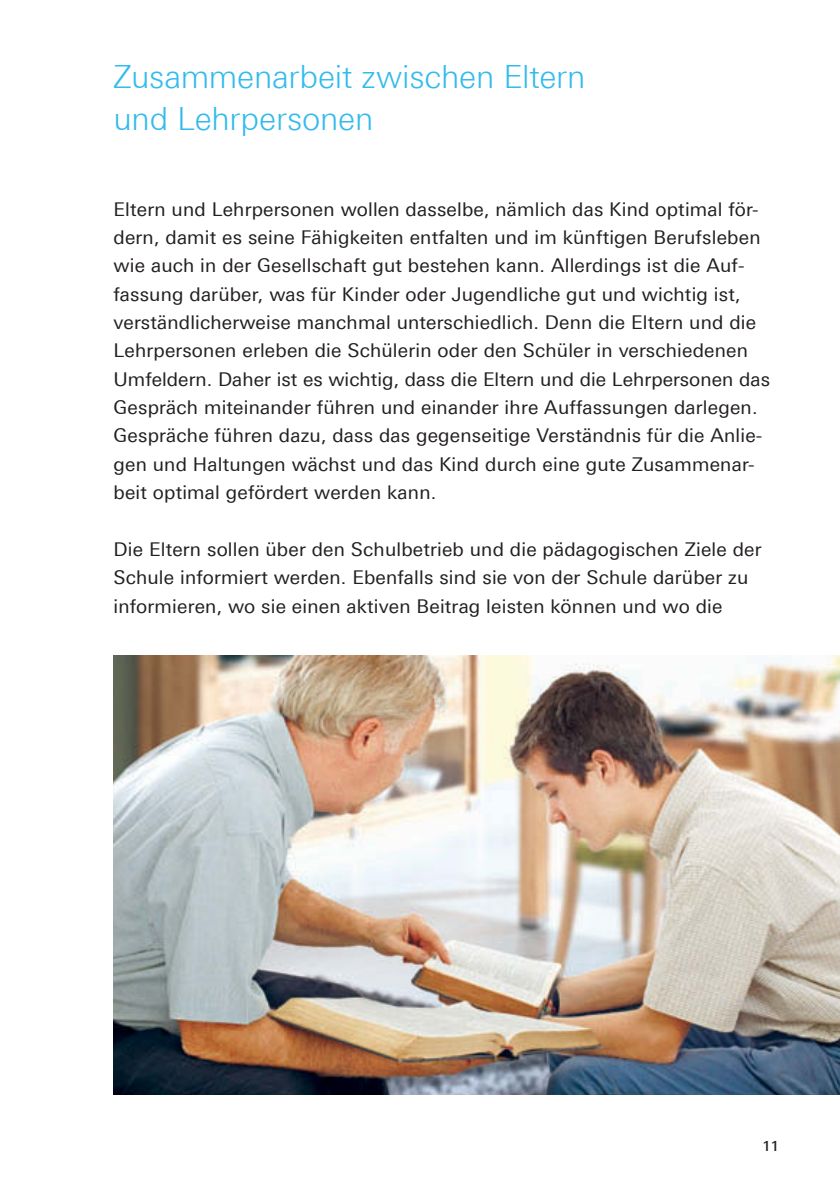
<style>
.page{position:relative;width:840px;height:1191px;background:#fff}
.page>*{position:absolute;margin:0;border:0;box-sizing:border-box;transform-origin:0 0}
.t1{font:300 32px/42.6px "Linotype Univers 330";letter-spacing:-.005em;color:#32bbed}
.t2{font:19px/28.4px "Linotype Univers 430";letter-spacing:.01em;color:#231f20}
.t3{font:500 14px "Linotype Univers 530";color:#231f20}
</style>
<div class="page">
<img style="left:113px;top:655px;width:726px;height:439px">
<h1 class="t1" style="left:113px;top:59px;width:473px">Zusammenarbeit zwischen Eltern und Lehrpersonen</h1>
<p class="t2" style="left:113px;top:197px;width:657px">Eltern und Lehrpersonen wollen dasselbe, nämlich das Kind optimal för&shy;dern, damit es seine Fähigkeiten entfalten und im künftigen Berufsleben wie auch in der Gesellschaft gut bestehen kann. Allerdings ist die Auf&shy;fassung darüber, was für Kinder oder Jugendliche gut und wichtig ist, verständlicherweise manchmal unterschiedlich. Denn die Eltern und die Lehrpersonen erleben die Schülerin oder den Schüler in verschiedenen Um feldern. Daher ist es wichtig, dass die Eltern und die Lehrpersonen das Gespräch miteinander führen und einander ihre Auffassungen darlegen.<br>Gespräche führen dazu, dass das gegenseitige Verständnis für die Anlie&shy;gen und Haltungen wächst und das Kind durch eine gute Zusammenar&shy;beit optimal gefördert werden kann.</p>
<p class="t2" style="left:113px;top:537px;width:649px">Die Eltern sollen über den Schulbetrieb und die pädagogischen Ziele der<br>Schule informiert werden. Ebenfalls sind sie von der Schule darüber zu informieren, wo sie einen aktiven Beitrag leisten können und wo die</p>
<p class="t3" style="left:761px;top:1141px;width:18px">11</p>
</div>
